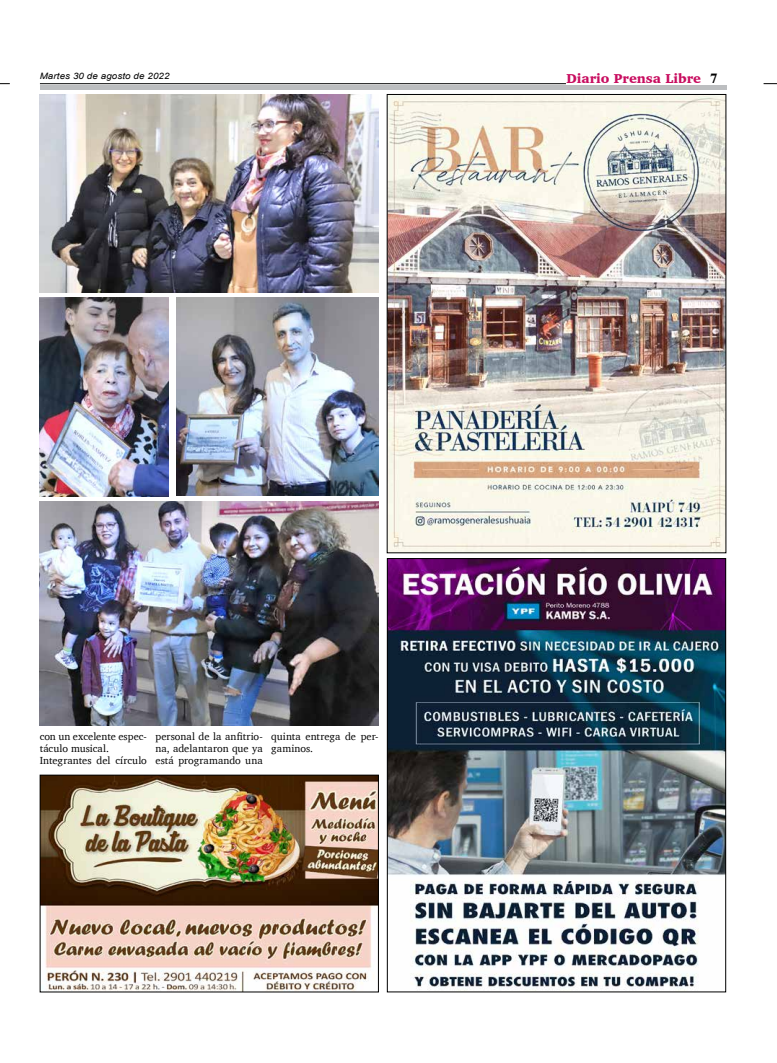
<style>
.page{position:relative;width:777px;height:1063px;background:#fff}
.page>*{position:absolute;margin:0;border:0;box-sizing:border-box;transform-origin:0 0}
.t1{font:900 13.2px "Charter";color:#c80c5f}
.t2{font:10.5px/12px "Charter";letter-spacing:.005em;color:#000}
.t3{font:italic 8.8px "Arial";letter-spacing:.01em;color:#000;scale:1.11 1}
.s1{font-family:"Times";font-weight:700;font-size:14px;color:#000}
</style>
<div class="page">
<hr style="left:40px;top:83px;width:526px;height:1px;background:#000">
<hr style="left:40px;top:85px;width:686px;height:4px;background:#bcbec0">
<svg style="left:763px;top:83px;width:14px;height:1px"></svg>
<img style="left:389px;top:560px;width:335px;height:430px">
<div style="left:387px;top:558px;width:339px;height:434px;border:1px solid #000"></div>
<img style="left:389px;top:96px;width:335px;height:455px">
<div style="left:387px;top:94px;width:339px;height:459px;border:1px solid #000"></div>
<img style="left:176px;top:298px;width:202px;height:198px">
<img style="left:40px;top:298px;width:128px;height:198px">
<img style="left:40px;top:94px;width:338px;height:199px">
<img style="left:40px;top:502px;width:338px;height:223px">
<img style="left:42px;top:777px;width:334px;height:213px">
<div style="left:40px;top:775px;width:338px;height:217px;border:1px solid #000"></div>
<p class="t3" style="left:40px;top:70px;width:118px">Martes 30 de agosto de 2022</p>
<p class="t1" style="left:566px;top:71px;width:153px">Diario Prensa Libre <span class="s1">7</span></p>
<p class="t2" style="left:40px;top:730px;width:109px">con un excelente espec&shy;táculo musical.<br>Integrantes del círculo</p>
<p class="t2" style="left:155px;top:730px;width:109px;text-align:justify">personal de la anfitrio&shy;na, adelantaron que ya está programando una</p>
<p class="t2" style="left:271px;top:730px;width:109px">quinta entrega de per&shy;gaminos.</p>
</div>
